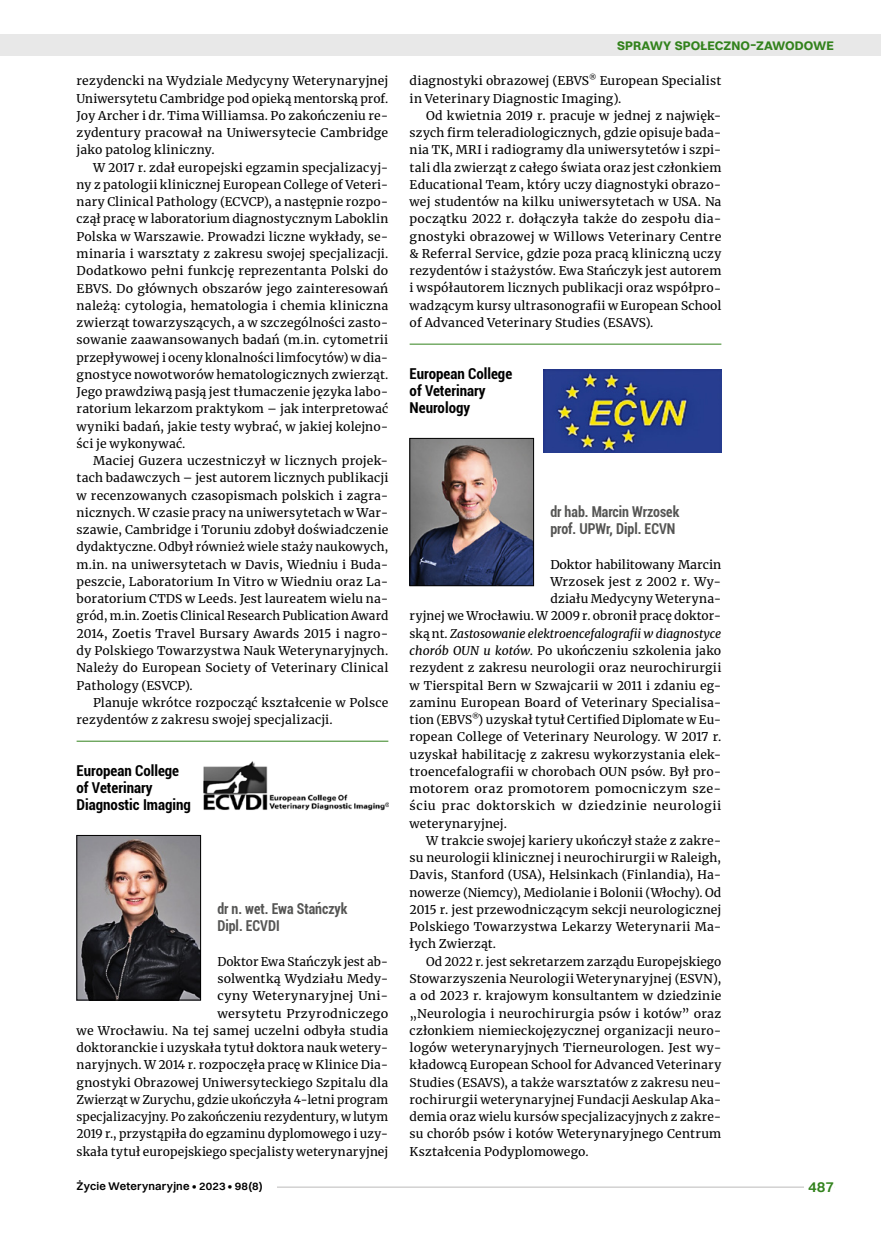
<style>
.page{position:relative;width:881px;height:1234px;background:#fff}
.page>*{position:absolute;margin:0;border:0;box-sizing:border-box;transform-origin:0 0}
.t1{font:700 condensed 15px/17.2px "Roboto";color:#000}
.t2{font:700 condensed 15px/17.2px "Roboto";color:#555554;scale:.93 1}
.t3{font:600 15px "Switzer";color:#32821c}
.t4{font:700 12.6px "Switzer";color:#32821c}
.t5{font:12px/17.2px "Merriweather";letter-spacing:.015em;color:#000;text-align:justify}
.t6{font:italic 12px "Merriweather";letter-spacing:-.005em;color:#000}
.t7{font:12px "Merriweather";letter-spacing:-.005em;color:#000}
.t8{font:600 11.25px "Switzer";letter-spacing:.015em;color:#000}
.t9{font:6.9px "Merriweather";color:#000}
.s1{font-weight:500;font-size:18px}
.s2{font-style:normal}
.s3{font-style:italic}
</style>
<div class="page">
<hr style="left:77px;top:740px;width:311px;height:1px;background:#32821c">
<hr style="left:409px;top:344px;width:312px;height:1px;background:#32821c">
<img style="left:203px;top:761px;width:185px;height:50px">
<img style="left:543px;top:369px;width:178px;height:83px">
<img style="left:79px;top:837px;width:120px;height:161px">
<div style="left:77px;top:835px;width:124px;height:165px;border:1px solid #000"></div>
<img style="left:411px;top:440px;width:120px;height:144px">
<div style="left:409px;top:438px;width:124px;height:148px;border:1px solid #000"></div>
<div style="left:0;top:35px;width:880px;height:21px;background:#e8e8e8"></div>
<hr style="left:268px;top:1186px;width:565px;height:1px;background:#d2d1d1">
<div style="left:804px;top:1178px;width:29px;height:15px;background:#fff"></div>
<div style="left:77px;top:1180px;width:199px;height:13px;background:#fff"></div>
<p class="t5" style="left:77px;top:72px;width:313px">rezydencki na Wydziale Medycyny Weterynaryjnej Uniwersytetu Cambridge pod opieką mentorską prof.<br>Joy Archer i dr. Tima Williamsa. Po zakończeniu re&shy;zydentury pracował na Uniwersytecie Cambridge jako patolog kliniczny.</p>
<p class="t5" style="left:77px;top:158px;width:313px;text-indent:16px">W 2017 r. zdał europejski egzamin specjalizacyj&shy;ny z patologii klinicznej European College of Veteri&shy;nary Clinical Pathology (ECVCP), a następnie rozpo&shy;czął pracę w laboratorium diagnostycznym Laboklin Polska w Warszawie. Prowadzi liczne wykłady, se&shy;minaria i warsztaty z zakresu swojej specjalizacji.<br>Dodatkowo pełni funkcję reprezentanta Polski do EBVS. Do głównych obszarów jego zainteresowań należą: cytologia, hematologia i chemia kliniczna zwierząt towarzyszących, a w szczególności zasto&shy;sowanie zaawansowanych badań (m.in. cytometrii przepływowej i oceny klonalności limfocytów) w dia&shy;gnostyce nowotworów hematologicznych zwierząt.<br>Jego prawdziwą pasją jest tłumaczenie języka labo&shy;ratorium lekarzom praktykom – jak interpretować wyniki badań, jakie testy wybrać, w jakiej kolejno&shy;ści je wykonywać.</p>
<p class="t5" style="left:77px;top:451px;width:313px;text-indent:16px">Maciej Guzera uczestniczył w licznych projek&shy;tach badawczych – jest autorem licznych publikacji w recenzowanych czasopismach polskich i zagra&shy;nicznych. W czasie pracy na uniwersytetach w War&shy;szawie, Cambridge i Toruniu zdobył doświadczenie dydaktyczne. Odbył również wiele staży naukowych, m.in. na uniwersytetach w Davis, Wiedniu i Buda&shy;peszcie, Laboratorium In Vitro w Wiedniu oraz La&shy;boratorium CTDS w Leeds. Jest laureatem wielu na&shy;gród, m.in. Zoetis Clinical Research Publication Award 2014, Zoetis Travel Bursary Awards 2015 i nagro&shy;dy Polskiego Towarzystwa Nauk Weterynaryjnych.<br>Należy do European Society of Veterinary Clinical Pathology (ESVCP).</p>
<p class="t5" style="left:77px;top:693px;width:313px;text-indent:16px">Planuje wkrótce rozpocząć kształcenie w Polsce rezydentów z zakresu swojej specjalizacji.</p>
<p class="t1" style="left:77px;top:761px;width:116px">European College of Veterinary<br>Diagnostic Imaging</p>
<p class="t2" style="left:217px;top:899px;width:141px">dr n. wet. Ewa Stańczyk<br>Dipl. ECVDI</p>
<p class="t5" style="left:77px;top:952px;width:313px;text-align:right">Doktor Ewa Stańczyk jest ab-<br>solwentką Wydziału Medy-<br>cyny Weterynaryjnej Uni-<br>wersytetu Przyrodniczego<br>we Wrocławiu. Na tej samej uczelni odbyła studia doktoranckie i uzyskała tytuł doktora nauk wetery&shy;naryjnych. W 2014 r. rozpoczęła pracę w Klinice Dia&shy;gnostyki Obrazowej Uniwersyteckiego Szpitalu dla Zwierząt w Zurychu, gdzie ukończyła 4-letni program specjalizacyjny. Po zakończeniu rezydentury, w lutym 2019 r., przystąpiła do egzaminu dyplomowego i uzy&shy;skała tytuł europejskiego specjalisty weterynaryjnej</p>
<p class="t4" style="left:617px;top:37px;width:218px">SPRAWY SPOŁECZNO<span class="s1">-</span>ZAWODOWE</p>
<p class="t5" style="left:409px;top:72px;width:181px">diagnostyki obrazowej (EBVS</p>
<p class="t9" style="left:589px;top:73px;width:9px">®</p>
<p class="t5" style="left:409px;top:72px;width:313px;text-indent:190px">European Specialist in Veterinary Diagnostic Imaging).</p>
<p class="t5" style="left:409px;top:106px;width:313px;text-indent:16px">Od kwietnia 2019 r. pracuje w jednej z najwięk&shy;szych firm teleradiologicznych, gdzie opisuje bada&shy;nia TK, MRI i radiogramy dla uniwersytetów i szpi&shy;tali dla zwierząt z całego świata oraz jest członkiem Educational Team, który uczy diagnostyki obrazo&shy;wej studentów na kilku uniwersytetach w USA. Na początku 2022 r. dołączyła także do zespołu dia&shy;gnostyki obrazowej w Willows Veterinary Centre &amp; Referral Service, gdzie poza pracą kliniczną uczy rezydentów i stażystów. Ewa Stańczyk jest autorem i współautorem licznych publikacji oraz współpro&shy;wadzącym kursy ultrasonografii w European School of Advanced Veterinary Studies (ESAVS).</p>
<p class="t1" style="left:409px;top:364px;width:104px">European College of Veterinary<br>Neurology</p>
<p class="t2" style="left:550px;top:502px;width:140px">dr hab. Marcin Wrzosek prof. UPWr, Dipl. ECVN</p>
<p class="t7" style="left:550px;top:556px;width:172px">Doktor habilitowany Marcin</p>
<p class="t5" style="left:550px;top:572px;width:172px">Wrzosek jest z 2002 r. Wy-</p>
<p class="t5" style="left:550px;top:589px;width:172px">działu Medycyny Weteryna-</p>
<p class="t5" style="left:409px;top:607px;width:313px">ryjnej we Wrocławiu. W 2009 r. obronił pracę doktor-</p>
<p class="t6" style="left:409px;top:625px;width:313px"><span class="s2">ską nt.</span> Zastosowanie elektroencefalografii w diagnostyce</p>
<p class="t5" style="left:409px;top:641px;width:313px"><span class="s3">chorób OUN u kotów</span>. Po ukończeniu szkolenia jako</p>
<p class="t5" style="left:409px;top:658px;width:313px">rezydent z zakresu neurologii oraz neurochirurgii</p>
<p class="t5" style="left:409px;top:676px;width:313px">w Tierspital Bern w Szwajcarii w 2011 i zdaniu eg-</p>
<p class="t5" style="left:409px;top:693px;width:313px">zaminu European Board of Veterinary Specialisa-</p>
<p class="t5" style="left:409px;top:710px;width:64px">tion (EBVS</p>
<p class="t9" style="left:472px;top:711px;width:9px">®</p>
<p class="t5" style="left:409px;top:710px;width:313px;text-indent:69px">) uzyskał tytuł Certified Diplomate w Eu&shy;ropean College of Veterinary Neurology. W 2017 r. uzyskał habilitację z zakresu wykorzystania elek&shy;troencefalografii w chorobach OUN psów. Był pro&shy;motorem oraz promotorem pomocniczym sze&shy;ściu prac doktorskich w dziedzinie neurologii weterynaryjnej.</p>
<p class="t5" style="left:409px;top:831px;width:313px;text-indent:16px">W trakcie swojej kariery ukończył staże z zakre&shy;su neurologii klinicznej i neurochirurgii w Raleigh, Davis, Stanford (USA), Helsinkach (Finlandia), Ha&shy;nowerze (Niemcy), Mediolanie i Bolonii (Włochy). Od 2015 r. jest przewodniczącym sekcji neurologicznej Polskiego Towarzystwa Lekarzy Weterynarii Ma&shy;łych Zwierząt.</p>
<p class="t5" style="left:409px;top:952px;width:313px;text-indent:16px">Od 2022 r. jest sekretarzem zarządu Europejskiego Stowarzyszenia Neurologii Weterynaryjnej (ESVN), a od 2023 r. krajowym konsultantem w dziedzinie „Neurologia i neurochirurgia psów i kotów” oraz członkiem niemieckojęzycznej organizacji neuro&shy;logów weterynaryjnych Tierneurologen. Jest wy&shy;kładowcą European School for Advanced Veterinary Studies (ESAVS), a także warsztatów z zakresu neu&shy;rochirurgii weterynaryjnej Fundacji Aeskulap Aka&shy;demia oraz wielu kursów specjalizacyjnych z zakre&shy;su chorób psów i kotów Weterynaryjnego Centrum Kształcenia Podyplomowego.</p>
<p class="t8" style="left:77px;top:1179px;width:187px">Życie Weterynaryjne • 2023 • 98(8)</p>
<p class="t3" style="left:807px;top:1177px;width:27px">487</p>
</div>
